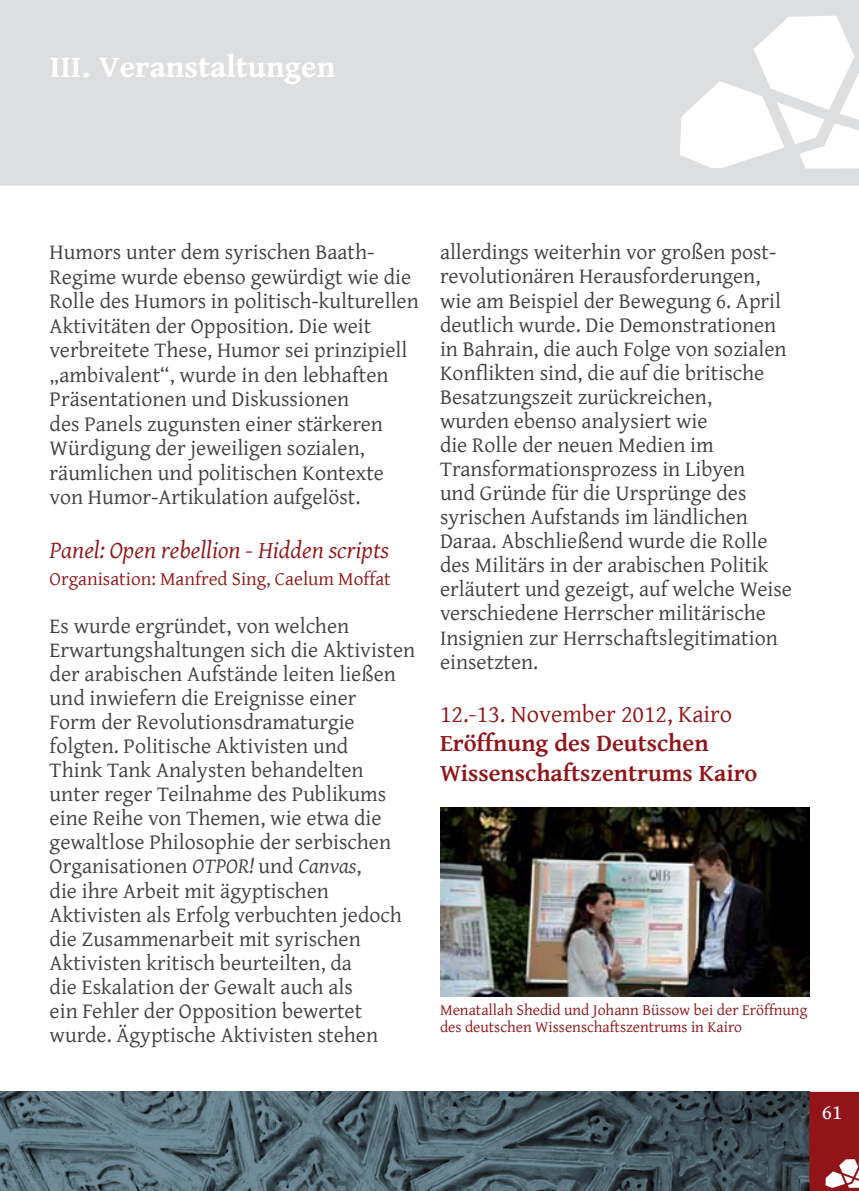
<style>
.page{position:relative;width:859px;height:1191px;background:#fff}
.page>*{position:absolute;margin:0;border:0;box-sizing:border-box;transform-origin:0 0}
.t1{font:700 31.5px "Gentium Book Basic";color:#fff}
.t2{font:700 24.5px/29.4px "Gentium Basic";color:#911518}
.t3{font:italic 24.5px "Gentium Basic";color:#911518}
.t4{font:24.5px "Gentium Basic";color:#911518}
.t5{font:21.88px/24.2px "Gentium Plus";color:#414042}
.t6{font:21px "Gentium Book Basic";color:#fff}
.t7{font:19.25px "Gentium Basic";color:#911518}
.t8{font:15.75px/17.3px "Gentium Plus";color:#911518}
.s1{font-style:italic}
</style>
<div class="page">
<svg style="left:1px;top:1091px;width:808px;height:100px;background:#4d606a"></svg>
<svg style="left:809px;top:1091px;width:49px;height:100px;background:#9d3133"></svg>
<svg style="left:0;top:0;width:858px;height:186px;background:#dfe0e1"></svg>
<hr style="left:0;top:1091px;width:1px;height:100px;background:#718d99">
<img style="left:440px;top:807px;width:369px;height:190px">
<h1 class="t1" style="left:50px;top:43px;width:287px">III. Veranstaltungen</h1>
<p class="t5" style="left:50px;top:238px;width:370px">Humors unter dem syrischen Baath-Regime wurde ebenso gewürdigt wie die Rolle des Humors in politisch-kulturellen Aktivitäten der Opposition. Die weit verbreitete These, Humor sei prinzipiell „ambivalent“, wurde in den lebhaften Präsentationen und Diskussionen<br>des Panels zugunsten einer stärkeren Würdigung der jeweiligen sozialen, räumlichen und politischen Kontexte von Humor-Artikulation aufgelöst.</p>
<p class="t3" style="left:50px;top:532px;width:341px">Panel: Open rebellion - Hidden scripts</p>
<p class="t7" style="left:50px;top:564px;width:342px">Organisation: Manfred Sing, Caelum Moffat</p>
<p class="t5" style="left:50px;top:612px;width:367px">Es wurde ergründet, von welchen Erwartungshaltungen sich die Aktivisten der arabischen Aufstände leiten ließen und inwiefern die Ereignisse einer<br>Form der Revolutionsdramaturgie folgten. Politische Aktivisten und<br>Think Tank Analysten behandelten unter reger Teilnahme des Publikums eine Reihe von Themen, wie etwa die gewaltlose Philosophie der serbischen Organisationen <span class="s1">OTPOR!</span> und <span class="s1">Canvas</span>,<br>die ihre Arbeit mit ägyptischen Aktivisten als Erfolg verbuchten jedoch die Zusammenarbeit mit syrischen Aktivisten kritisch beurteilten, da<br>die Eskalation der Gewalt auch als<br>ein Fehler der Opposition bewertet wurde. Ägyptische Aktivisten stehen</p>
<p class="t5" style="left:440px;top:238px;width:353px">allerdings weiterhin vor großen post&shy;revolutionären Herausforderungen, wie am Beispiel der Bewegung 6. April deutlich wurde. Die Demonstrationen in Bahrain, die auch Folge von sozialen Konflikten sind, die auf die britische Besatzungszeit zurückreichen,<br>wurden ebenso analysiert wie<br>die Rolle der neuen Medien im Transformationsprozess in Libyen<br>und Gründe für die Ursprünge des syrischen Aufstands im ländlichen Daraa. Abschließend wurde die Rolle des Militärs in der arabischen Politik erläutert und gezeigt, auf welche Weise verschiedene Herrscher militärische Insignien zur Herrschaftslegitimation einsetzten.</p>
<p class="t4" style="left:440px;top:696px;width:294px">12.-13. November 2012, Kairo</p>
<p class="t2" style="left:440px;top:728px;width:319px">Eröffnung des Deutschen<br>Wissenschaftszentrums Kairo</p>
<p class="t8" style="left:440px;top:1000px;width:369px">Menatallah Shedid und Johann Büssow bei der Eröffnung des deutschen Wissenschaftszentrums in Kairo</p>
<p class="t6" style="left:821px;top:1096px;width:22px">61</p>
</div>
